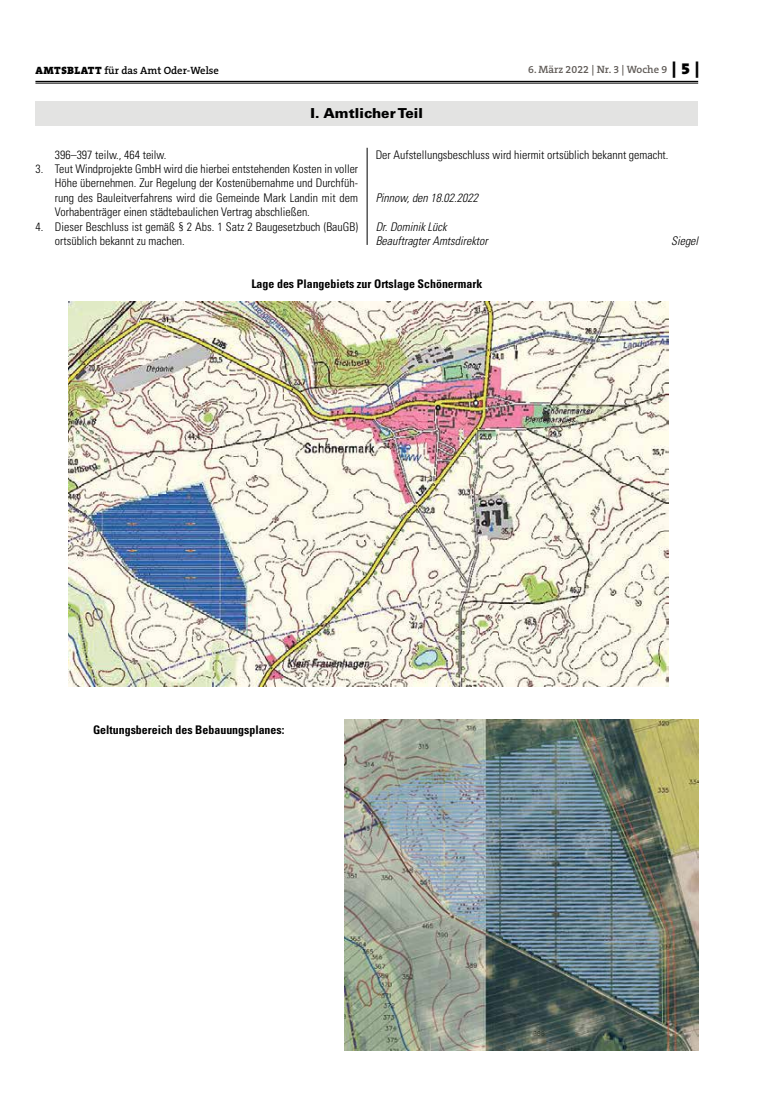
<style>
.page{position:relative;width:762px;height:1117px;background:#fff}
.page>*{position:absolute;margin:0;border:0;box-sizing:border-box;transform-origin:0 0}
.t1{font:900 13.75px "Univers";letter-spacing:.005em;color:#000}
.t2{font:300 condensed 11.88px/14.4px "Univers";color:#000;text-align:justify}
.t3{font:700 condensed 11.88px "Univers";color:#000}
.t4{font:italic 300 condensed 11.88px/14.4px "Univers";color:#000}
.t5{font:600 10.62px "The Serif B W6";color:#000}
.t6{font:600 10.62px "The Serif B W6";color:#615c58}
.s1{font-family:"The Serif B W9";font-weight:900}
.s2{font-family:"The Serif B W9";font-weight:900;font-size:16.25px;color:#000}
</style>
<div class="page">
<hr style="left:35px;top:81px;width:663px;height:1px;background:#000">
<hr style="left:35px;top:83px;width:663px;height:1px;background:#000">
<div style="left:35px;top:101px;width:663px;height:25px;background:#e3e3e2"></div>
<hr style="left:367px;top:148px;width:1px;height:97px;background:#000">
<img style="left:68px;top:301px;width:601px;height:385px">
<img style="left:344px;top:719px;width:354px;height:331px">
<p class="t5" style="left:36px;top:63px;width:185px"><span class="s1">AMTSBLATT</span> für das Amt Oder-Welse</p>
<p class="t6" style="left:528px;top:63px;width:173px">6. März 2022 | Nr. 3 | Woche 9 <span class="s2">| 5 |</span></p>
<p class="t1" style="left:310px;top:104px;width:114px">I. Amtlicher Teil</p>
<p class="t2" style="left:55px;top:147px;width:113px">396–397 teilw., 464 teilw.</p>
<p class="t2" style="left:55px;top:161px;width:305px;text-indent:-19px">3. Teut Windprojekte GmbH wird die hierbei entstehenden Kosten in voller Höhe übernehmen. Zur Regelung der Kostenübernahme und Durchfüh&shy;rung des Bauleitverfahrens wird die Gemeinde Mark Landin mit dem Vorhabenträger einen städtebaulichen Vertrag abschließen.</p>
<p class="t2" style="left:55px;top:219px;width:305px;text-indent:-19px">4. Dieser Beschluss ist gemäß § 2 Abs. 1 Satz 2 Baugesetzbuch (BauGB) ortsüblich bekannt zu machen.</p>
<p class="t2" style="left:376px;top:147px;width:294px">Der Aufstellungsbeschluss wird hiermit ortsüblich bekannt gemacht.</p>
<p class="t4" style="left:376px;top:190px;width:104px">Pinnow, den 18.02.2022</p>
<p class="t4" style="left:376px;top:219px;width:114px">Dr. Dominik Lück<br>Beauftragter Amtsdirektor</p>
<p class="t4" style="left:671px;top:233px;width:29px">Siegel</p>
<p class="t3" style="left:251px;top:276px;width:232px">Lage des Plangebiets zur Ortslage Schönermark</p>
<p class="t3" style="left:93px;top:722px;width:193px">Geltungsbereich des Bebauungsplanes:</p>
</div>
